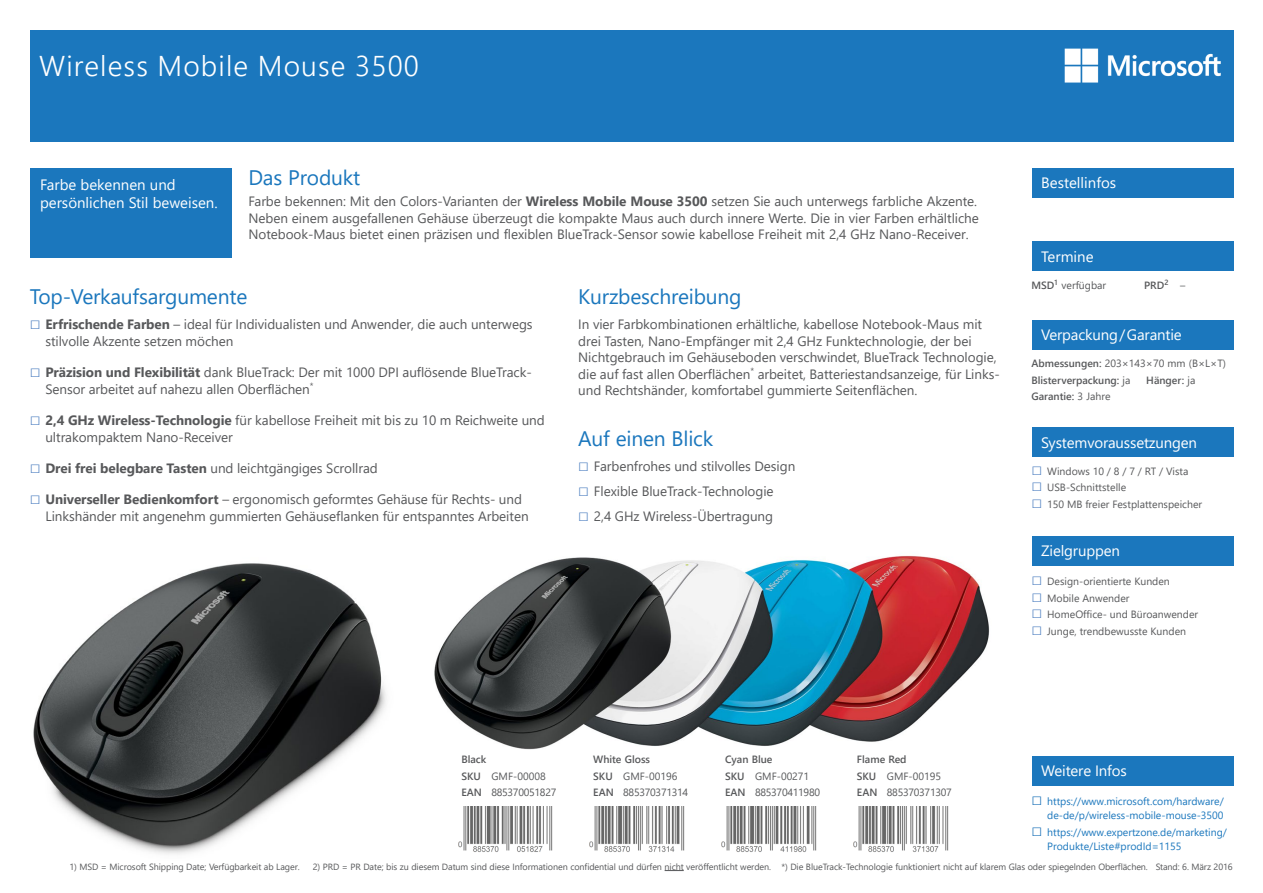
<style>
.page{position:relative;width:1263px;height:893px;background:#fff}
.page>*{position:absolute;margin:0;border:0;box-sizing:border-box;transform-origin:0 0}
.t1{font:300 28.65px "Segoe Pro";letter-spacing:.04em;color:#fff}
.t2{font:21px "Segoe UI";letter-spacing:-.01em;color:#1b77bd}
.t3{font:15px/18px "Segoe UI";letter-spacing:-.01em;color:#fff}
.t4{font:13.5px/16.5px "Segoe UI";letter-spacing:-.005em;color:#57585a}
.t5{font:10.5px "Segoe UI";color:#57585a}
.t6{font:10.5px/16.5px "Segoe UI";letter-spacing:-.025em;color:#57585a}
.t7{font:10.5px/13.5px "Segoe UI";color:#1b77bd;text-align:right}
.t8{font:600 10.5px/16.5px "Segoe UI";color:#57585a}
.t9{font:9px "Segoe UI";letter-spacing:-.01em;color:#57585a}
.s1{font-weight:700}
.s2{font-size:18px;color:#497cbf}
.s3{font-weight:600}
.s4{font-weight:400}
.s5{font-size:18px;color:#0d69b4}
</style>
<div class="page">
<div style="left:30px;top:30px;width:1203px;height:111px;background:#1b77bd"></div>
<img style="left:1064px;top:30px;width:170px;height:70px">
<div style="left:30px;top:168px;width:201px;height:89px;background:#1b77bd"></div>
<div style="left:1032px;top:168px;width:201px;height:30px;background:#1b77bd"></div>
<div style="left:1032px;top:241px;width:201px;height:30px;background:#1b77bd"></div>
<div style="left:1032px;top:320px;width:201px;height:30px;background:#1b77bd"></div>
<div style="left:1032px;top:427px;width:201px;height:30px;background:#1b77bd"></div>
<div style="left:1032px;top:536px;width:201px;height:30px;background:#1b77bd"></div>
<div style="left:1032px;top:756px;width:201px;height:30px;background:#1b77bd"></div>
<img style="left:33px;top:563px;width:353px;height:291px">
<img style="left:434px;top:555px;width:556px;height:195px">
<svg style="left:665px;top:870px;width:19px;height:1px"></svg>
<img style="left:458px;top:806px;width:94px;height:46px">
<img style="left:589px;top:806px;width:95px;height:46px">
<img style="left:721px;top:806px;width:95px;height:46px">
<img style="left:853px;top:806px;width:95px;height:46px">
<h1 class="t1" style="left:39px;top:46px;width:381px">Wireless Mobile Mouse 3500</h1>
<p class="t3" style="left:40px;top:175px;width:179px">Farbe bekennen und persönlichen Stil beweisen.</p>
<h2 class="t2" style="left:248px;top:161px;width:113px">Das Produkt</h2>
<p class="t4" style="left:248px;top:193px;width:732px">Farbe bekennen: Mit den Colors-Varianten der <span class="s1">Wireless Mobile Mouse 3500</span> setzen Sie auch unterwegs farbliche Akzente.<br>Neben einem ausgefallenen Gehäuse überzeugt die kompakte Maus auch durch innere Werte. Die in vier Farben erhältliche<br>Notebook-Maus bietet einen präzisen und flexiblen BlueTrack-Sensor sowie kabellose Freiheit mit 2,4 GHz Nano-Receiver.</p>
<h2 class="t2" style="left:30px;top:280px;width:219px">Top-Verkaufsargumente</h2>
<p class="t4" style="left:45px;top:316px;width:489px;text-indent:-16px"><span class="s2">□</span> <span class="s1">Erfrischende Farben</span> – ideal für Individualisten und Anwender, die auch unterwegs stilvolle Akzente setzen möchen</p>
<p class="t4" style="left:45px;top:364px;width:488px;text-indent:-16px"><span class="s2">□</span> <span class="s1">Präzision und Flexibilität</span> dank BlueTrack: Der mit 1000 DPI auflösende BlueTrack-<br>Sensor arbeitet auf nahezu allen Oberflächen<sup>*</sup></p>
<p class="t4" style="left:45px;top:412px;width:501px;text-indent:-16px"><span class="s2">□</span> <span class="s1">2,4 GHz Wireless-Technologie</span> für kabellose Freiheit mit bis zu 10 m Reichweite und ultrakompaktem Nano-Receiver</p>
<p class="t4" style="left:30px;top:460px;width:350px"><span class="s2">□</span> <span class="s1">Drei frei belegbare Tasten</span> und leichtgängiges Scrollrad</p>
<p class="t4" style="left:45px;top:491px;width:485px;text-indent:-16px"><span class="s2">□</span> <span class="s1">Universeller Bedienkomfort</span> – ergonomisch geformtes Gehäuse für Rechts- und<br>Linkshänder mit angenehm gummierten Gehäuseflanken für entspanntes Arbeiten</p>
<h2 class="t2" style="left:578px;top:280px;width:165px">Kurzbeschreibung</h2>
<p class="t4" style="left:578px;top:316px;width:423px">In vier Farbkombinationen erhältliche, kabellose Notebook-Maus mit drei Tasten, Nano-Empfänger mit 2,4 GHz Funktechnologie, der bei Nichtgebrauch im Gehäuseboden verschwindet, BlueTrack Technologie, die auf fast allen Oberflächen<sup>*</sup> arbeitet, Batteriestandsanzeige, für Links&shy;und Rechtshänder, komfortabel gummierte Seitenflächen.</p>
<h2 class="t2" style="left:578px;top:421px;width:136px">Auf einen Blick</h2>
<p class="t4" style="left:578px;top:457px;width:219px"><span class="s2">□</span> Farbenfrohes und stilvolles Design</p>
<p class="t4" style="left:578px;top:482px;width:197px"><span class="s2">□</span> Flexible BlueTrack-Technologie</p>
<p class="t4" style="left:578px;top:507px;width:196px"><span class="s2">□</span> 2,4 GHz Wireless-Übertragung</p>
<p class="t3" style="left:1041px;top:174px;width:76px">Bestellinfos</p>
<p class="t3" style="left:1041px;top:247px;width:54px">Termine</p>
<p class="t5" style="left:1031px;top:276px;width:76px"><span class="s3">MSD</span><sup>1</sup> verfügbar</p>
<p class="t8" style="left:1144px;top:276px;width:43px">PRD<sup>2</sup> <span class="s4">–</span></p>
<p class="t3" style="left:1041px;top:326px;width:142px">Verpackung/Garantie</p>
<p class="t8" style="left:1031px;top:355px;width:196px">Abmessungen: <span class="s4">203×143×70 mm (B×L×T)<br></span>Blisterverpackung: <span class="s4">ja</span></p>
<p class="t8" style="left:1146px;top:372px;width:51px">Hänger: <span class="s4">ja</span></p>
<p class="t8" style="left:1031px;top:388px;width:81px">Garantie: <span class="s4">3 Jahre</span></p>
<p class="t3" style="left:1041px;top:433px;width:157px">Systemvoraussetzungen</p>
<p class="t5" style="left:1031px;top:462px;width:158px"><span class="s2">□</span> Windows 10 / 8 / 7 / RT / Vista</p>
<p class="t5" style="left:1031px;top:479px;width:96px"><span class="s2">□</span> USB-Schnittstelle</p>
<p class="t5" style="left:1031px;top:495px;width:172px"><span class="s2">□</span> 150 MB freier Festplattenspeicher</p>
<p class="t3" style="left:1041px;top:541px;width:80px">Zielgruppen</p>
<p class="t5" style="left:1031px;top:573px;width:140px"><span class="s2">□</span> Design-orientierte Kunden</p>
<p class="t5" style="left:1031px;top:589px;width:99px"><span class="s2">□</span> Mobile Anwender</p>
<p class="t5" style="left:1031px;top:606px;width:168px"><span class="s2">□</span> HomeOffice- und Büroanwender</p>
<p class="t5" style="left:1031px;top:622px;width:156px"><span class="s2">□</span> Junge, trendbewusste Kunden</p>
<p class="t6" style="left:461px;top:751px;width:97px"><span class="s3">Black<br>SKU</span> GMF-00008<br><span class="s3">EAN</span> 885370051827</p>
<p class="t6" style="left:593px;top:751px;width:97px"><span class="s3">White Gloss<br>SKU</span> GMF-00196<br><span class="s3">EAN</span> 885370371314</p>
<p class="t6" style="left:725px;top:751px;width:97px"><span class="s3">Cyan Blue<br>SKU</span> GMF-00271<br><span class="s3">EAN</span> 885370411980</p>
<p class="t6" style="left:857px;top:751px;width:97px"><span class="s3">Flame Red<br>SKU</span> GMF-00195<br><span class="s3">EAN</span> 885370371307</p>
<p class="t3" style="left:1041px;top:762px;width:87px">Weitere Infos</p>
<p class="t7" style="left:1031px;top:794px;width:194px"><span class="s5">□</span> https://www.microsoft.com/hardware/ de-de/p/wireless-mobile-mouse-3500</p>
<p class="t7" style="left:1047px;top:826px;width:181px;text-align:left;text-indent:-16px"><span class="s5">□</span> https://www.expertzone.de/marketing/<br>Produkte/Liste#prodId=1155</p>
<p class="t9" style="left:69px;top:859px;width:232px">1) MSD = Microsoft Shipping Date; Verfügbarkeit ab Lager.</p>
<p class="t9" style="left:313px;top:859px;width:921px">2) PRD = PR Date; bis zu diesem Datum sind diese Informationen confidential und dürfen nicht veröffentlicht werden. *) Die BlueTrack-Technologie funktioniert nicht auf klarem Glas oder spiegelnden Oberflächen. Stand: 6. März 2016</p>
</div>
